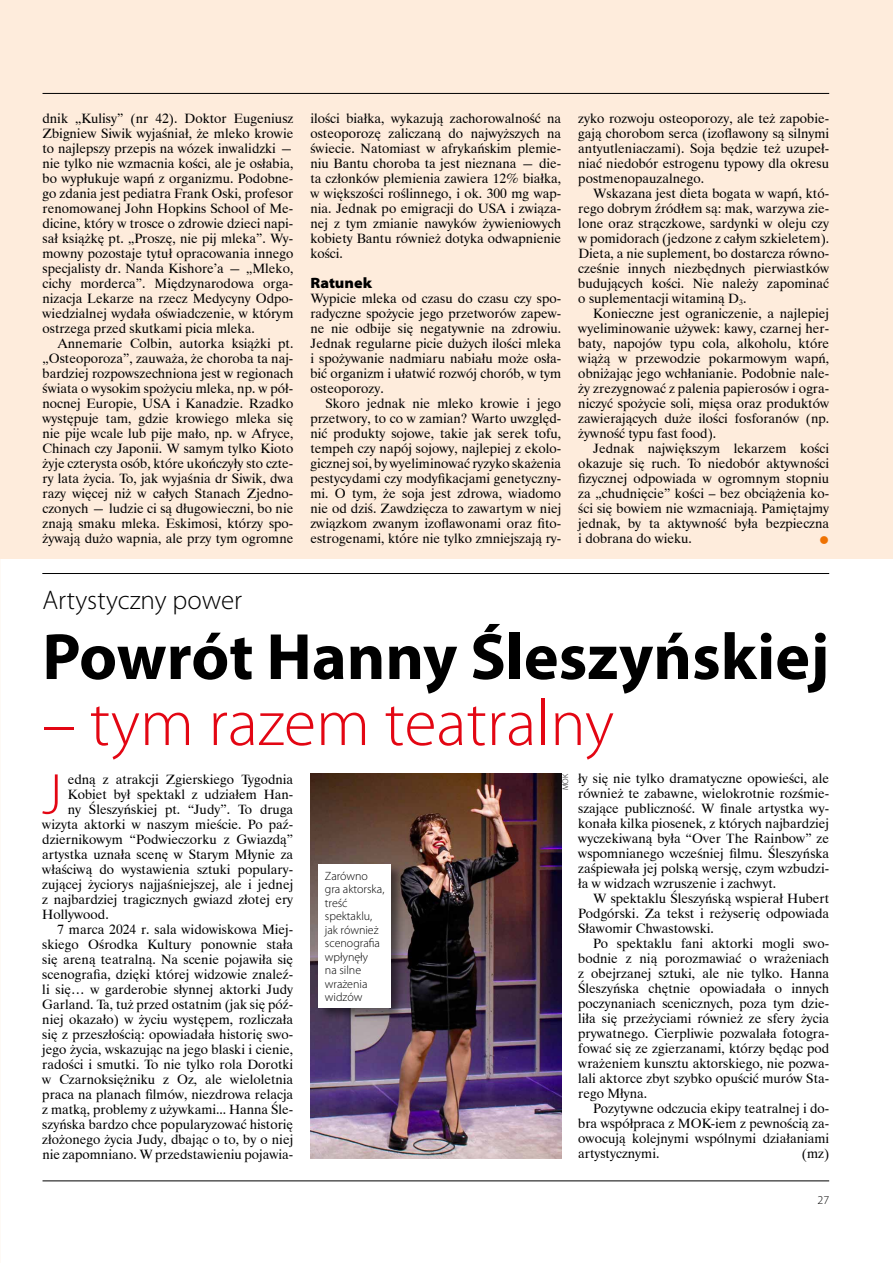
<style>
.page{position:relative;width:893px;height:1263px;background:#fff}
.page>*{position:absolute;margin:0;border:0;box-sizing:border-box;transform-origin:0 0}
.t1{font:700 66px "Myriad Pro";color:#000}
.t2{font:300 66px "Myriad Pro";color:#e30613}
.t3{font:300 58.05px "Myriad Pro";color:#e30613}
.t4{font:300 27px "Myriad Pro";color:#000}
.t5{font:900 semi-expanded 15px "Myriad Pro";color:#000}
.t6{font:13.5px/15px "Dutch 801 BT";color:#000;text-align:justify}
.t7{font:13.5px "Wingdings";color:#ee7203}
.t8{font:300 12px/13.5px "Myriad Pro";color:#000}
.t9{font:300 8.25px "Myriad Pro";color:#000}
</style>
<div class="page">
<div style="left:0;top:0;width:893px;height:558px;background:#feecdc"></div>
<hr style="left:43px;top:1180px;width:786px;height:1px;background:#000">
<hr style="left:43px;top:93px;width:786px;height:1px;background:#000">
<hr style="left:42px;top:573px;width:787px;height:1px;background:#000">
<img style="left:310px;top:774px;width:251px;height:384px">
<div style="left:316px;top:862px;width:89px;height:160px;background:#000;opacity:.5"></div>
<div style="left:318px;top:864px;width:73px;height:144px;background:#fff"></div>
<p class="t6" style="left:43px;top:111px;width:252px">dnik „Kulisy” (nr 42). Doktor Eugeniusz Zbigniew Siwik wyjaśniał, że mleko krowie to najlepszy przepis na wózek inwalidzki ― nie tylko nie wzmacnia kości, ale je osłabia, bo wypłukuje wapń z organizmu. Podobne&shy;go zdania jest pediatra Frank Oski, profesor renomowanej John Hopkins School of Me&shy;dicine, który w trosce o zdrowie dzieci napi&shy;sał książkę pt. „Proszę, nie pij mleka”. Wy&shy;mowny pozostaje tytuł opracowania innego specjalisty dr. Nanda Kishore’a ― „Mleko, cichy morderca”. Międzynarodowa orga&shy;nizacja Lekarze na rzecz Medycyny Odpo&shy;wiedzialnej wydała oświadczenie, w którym ostrzega przed skutkami picia mleka.</p>
<p class="t6" style="left:43px;top:336px;width:252px;text-indent:15px">Annemarie Colbin, autorka książki pt. „Osteoporoza”, zauważa, że choroba ta naj&shy;bardziej rozpowszechniona jest w regionach świata o wysokim spożyciu mleka, np. w pół&shy;nocnej Europie, USA i Kanadzie. Rzadko występuje tam, gdzie krowiego mleka się nie pije wcale lub pije mało, np. w Afryce, Chinach czy Japonii. W samym tylko Kioto żyje czterysta osób, które ukończyły sto czte&shy;ry lata życia. To, jak wyjaśnia dr Siwik, dwa razy więcej niż w całych Stanach Zjedno&shy;czonych ― ludzie ci są długowieczni, bo nie znają smaku mleka. Eskimosi, którzy spo&shy;żywają dużo wapnia, ale przy tym ogromne</p>
<p class="t6" style="left:310px;top:111px;width:252px">ilości białka, wykazują zachorowalność na osteoporozę zaliczaną do najwyższych na świecie. Natomiast w afrykańskim plemie&shy;niu Bantu choroba ta jest nieznana ― die&shy;ta członków plemienia zawiera 12% białka, w większości roślinnego, i ok. 300 mg wap&shy;nia. Jednak po emigracji do USA i związa&shy;nej z tym zmianie nawyków żywieniowych kobiety Bantu również dotyka odwapnienie kości.</p>
<p class="t5" style="left:310px;top:275px;width:63px">Ratunek</p>
<p class="t6" style="left:310px;top:291px;width:252px">Wypicie mleka od czasu do czasu czy spo&shy;radyczne spożycie jego przetworów zapew&shy;ne nie odbije się negatywnie na zdrowiu.<br>Jednak regularne picie dużych ilości mleka i spożywanie nadmiaru nabiału może osła&shy;bić organizm i ułatwić rozwój chorób, w tym osteoporozy.</p>
<p class="t6" style="left:310px;top:396px;width:252px;text-indent:15px">Skoro jednak nie mleko krowie i jego przetwory, to co w zamian? Warto uwzględ&shy;nić produkty sojowe, takie jak serek tofu, tempeh czy napój sojowy, najlepiej z ekolo&shy;gicznej soi, by wyeliminować ryzyko skażenia pestycydami czy modyfikacjami genetyczny&shy;mi. O tym, że soja jest zdrowa, wiadomo nie od dziś. Zawdzięcza to zawartym w niej związkom zwanym izoflawonami oraz fito&shy;estrogenami, które nie tylko zmniejszają ry-</p>
<p class="t6" style="left:578px;top:111px;width:252px">zyko rozwoju osteoporozy, ale też zapobie&shy;gają chorobom serca (izoflawony są silnymi antyutleniaczami). Soja będzie też uzupeł&shy;niać niedobór estrogenu typowy dla okresu postmenopauzalnego.</p>
<p class="t6" style="left:578px;top:186px;width:252px;text-indent:15px">Wskazana jest dieta bogata w wapń, któ&shy;rego dobrym źródłem są: mak, warzywa zie&shy;lone oraz strączkowe, sardynki w oleju czy w pomidorach (jedzone z całym szkieletem).<br>Dieta, a nie suplement, bo dostarcza równo&shy;cześnie innych niezbędnych pierwiastków budujących kości. Nie należy zapominać o suplementacji witaminą D<sub>3</sub>.</p>
<p class="t6" style="left:578px;top:306px;width:252px;text-indent:15px">Konieczne jest ograniczenie, a najlepiej wyeliminowanie używek: kawy, czarnej her&shy;baty, napojów typu cola, alkoholu, które wiążą w przewodzie pokarmowym wapń, obniżając jego wchłanianie. Podobnie nale&shy;ży zrezygnować z palenia papierosów i ogra&shy;niczyć spożycie soli, mięsa oraz produktów zawierających duże ilości fosforanów (np. żywność typu fast food).</p>
<p class="t6" style="left:578px;top:441px;width:252px;text-indent:15px">Jednak największym lekarzem kości okazuje się ruch. To niedobór aktywności fizycznej odpowiada w ogromnym stopniu za „chudnięcie” kości – bez obciążenia ko&shy;ści się bowiem nie wzmacniają. Pamiętajmy jednak, by ta aktywność była bezpieczna i dobrana do wieku.</p>
<p class="t7" style="left:819px;top:533px;width:12px">●</p>
<h3 class="t4" style="left:42px;top:585px;width:201px">Artystyczny power</h3>
<h1 class="t1" style="left:42px;top:614px;width:788px">Powrót Hanny Śleszyńskiej</h1>
<h1 class="t2" style="left:42px;top:687px;width:573px">– tym razem teatralny</h1>
<h2 class="t3" style="left:42px;top:762px;width:22px">J</h2>
<p class="t6" style="left:68px;top:771px;width:227px">edną z atrakcji Zgierskiego Tygodnia</p>
<p class="t6" style="left:578px;top:771px;width:252px">ły się nie tylko dramatyczne opowieści, ale również te zabawne, wielokrotnie rozśmie&shy;szające publiczność. W finale artystka wy&shy;konała kilka piosenek, z których najbardziej wyczekiwaną była “Over The Rainbow” ze wspomnianego wcześniej filmu. Śleszyńska zaśpiewała jej polską wersję, czym wzbudzi&shy;ła w widzach wzruszenie i zachwyt.</p>
<p class="t6" style="left:578px;top:891px;width:252px;text-indent:15px">W spektaklu Śleszyńską wspierał Hubert Podgórski. Za tekst i reżyserię odpowiada Sławomir Chwastowski.</p>
<p class="t6" style="left:578px;top:936px;width:252px;text-indent:15px">Po spektaklu fani aktorki mogli swo&shy;bodnie z nią porozmawiać o wrażeniach z obejrzanej sztuki, ale nie tylko. Hanna Śleszyńska chętnie opowiadała o innych poczynaniach scenicznych, poza tym dzie&shy;liła się przeżyciami również ze sfery życia prywatnego. Cierpliwie pozwalała fotogra&shy;fować się ze zgierzanami, którzy będąc pod wrażeniem kunsztu aktorskiego, nie pozwa&shy;lali aktorce zbyt szybko opuścić murów Sta&shy;rego Młyna.</p>
<p class="t6" style="left:578px;top:1101px;width:252px;text-indent:15px">Pozytywne odczucia ekipy teatralnej i do&shy;bra współpraca z MOK-iem z pewnością za&shy;owocują kolejnymi wspólnymi działaniami artystycznymi.</p>
<p class="t9" style="left:561px;top:790px;width:18px;rotate:-90deg">MOK</p>
<p class="t6" style="left:68px;top:786px;width:227px">Kobiet był spektakl z udziałem Han-</p>
<p class="t6" style="left:68px;top:801px;width:227px">ny Śleszyńskiej pt. “Judy”. To druga</p>
<p class="t6" style="left:42px;top:816px;width:252px">wizyta aktorki w naszym mieście. Po paź-</p>
<p class="t6" style="left:42px;top:831px;width:252px">dziernikowym “Podwieczorku z Gwiazdą”</p>
<p class="t6" style="left:42px;top:846px;width:252px">artystka uznała scenę w Starym Młynie za</p>
<p class="t6" style="left:42px;top:861px;width:252px">właściwą do wystawienia sztuki populary-</p>
<p class="t6" style="left:42px;top:876px;width:252px">zującej życiorys najjaśniejszej, ale i jednej</p>
<p class="t6" style="left:42px;top:891px;width:252px">z najbardziej tragicznych gwiazd złotej ery</p>
<p class="t6" style="left:42px;top:906px;width:68px">Hollywood.</p>
<p class="t6" style="left:57px;top:921px;width:237px">7 marca 2024 r. sala widowiskowa Miej-</p>
<p class="t6" style="left:42px;top:936px;width:252px">skiego Ośrodka Kultury ponownie stała</p>
<p class="t6" style="left:42px;top:951px;width:252px">się areną teatralną. Na scenie pojawiła się</p>
<p class="t6" style="left:42px;top:966px;width:252px">scenografia, dzięki której widzowie znaleź-</p>
<p class="t6" style="left:42px;top:981px;width:252px">li się… w garderobie słynnej aktorki Judy</p>
<p class="t6" style="left:42px;top:996px;width:252px">Garland. Ta, tuż przed ostatnim (jak się póź-</p>
<p class="t6" style="left:42px;top:1011px;width:252px">niej okazało) w życiu występem, rozliczała</p>
<p class="t6" style="left:42px;top:1026px;width:252px">się z przeszłością: opowiadała historię swo-</p>
<p class="t6" style="left:42px;top:1041px;width:252px">jego życia, wskazując na jego blaski i cienie,</p>
<p class="t6" style="left:42px;top:1056px;width:252px">radości i smutki. To nie tylko rola Dorotki</p>
<p class="t6" style="left:42px;top:1071px;width:252px">w Czarnoksiężniku z Oz, ale wieloletnia</p>
<p class="t6" style="left:42px;top:1086px;width:252px">praca na planach filmów, niezdrowa relacja</p>
<p class="t6" style="left:42px;top:1101px;width:252px">z matką, problemy z używkami... Hanna Śle-</p>
<p class="t6" style="left:42px;top:1116px;width:252px">szyńska bardzo chce popularyzować historię</p>
<p class="t6" style="left:42px;top:1131px;width:252px">złożonego życia Judy, dbając o to, by o niej</p>
<p class="t6" style="left:42px;top:1146px;width:252px">nie zapomniano. W przedstawieniu pojawia-</p>
<p class="t8" style="left:325px;top:869px;width:61px">Zarówno gra aktorska, treść spektaklu, jak również scenografia wpłynęły<br>na silne wrażenia widzów</p>
<p class="t6" style="left:802px;top:1146px;width:29px">(mz)</p>
<p class="t8" style="left:817px;top:1193px;width:13px">27</p>
</div>
